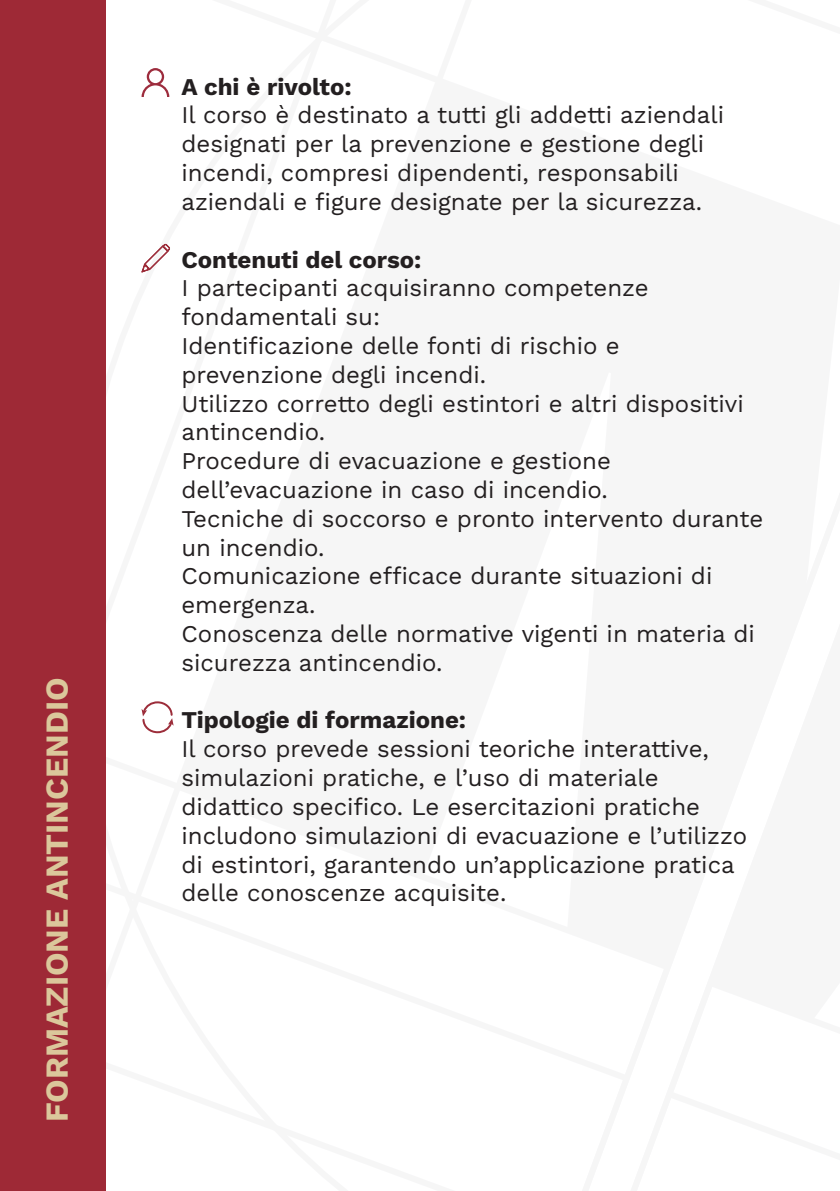
<style>
.page{position:relative;width:840px;height:1191px;background:#fff}
.page>*{position:absolute;margin:0;border:0;box-sizing:border-box;transform-origin:0 0}
.t1{font:700 32px "Work Sans";color:#dbc79b}
.t2{font:24px/28.8px "Work Sans";color:#231f20}
.t3{font:700 24px "Work Sans";color:#231f20}
</style>
<div class="page">
<div style="left:0;top:0;width:106px;height:1191px;background:#9e2936"></div>
<svg style="left:141px;top:243px;width:29px;height:30px"></svg>
<svg style="left:141px;top:68px;width:28px;height:29px"></svg>
<svg style="left:141px;top:701px;width:32px;height:33px"></svg>
<h1 class="t1" style="left:38px;top:1122px;width:446px;rotate:-90deg">FORMAZIONE ANTINCENDIO</h1>
<p class="t3" style="left:181px;top:72px;width:172px">A chi è rivolto:</p>
<p class="t2" style="left:181px;top:101px;width:544px">Il corso è destinato a tutti gli addetti aziendali designati per la prevenzione e gestione degli incendi, compresi dipendenti, responsabili aziendali e figure designate per la sicurezza.</p>
<p class="t3" style="left:181px;top:245px;width:241px">Contenuti del corso:</p>
<p class="t2" style="left:181px;top:274px;width:583px">I partecipanti acquisiranno competenze fondamentali su:<br>Identificazione delle fonti di rischio e prevenzione degli incendi.<br>Utilizzo corretto degli estintori e altri dispositivi antincendio.<br>Procedure di evacuazione e gestione dell’evacuazione in caso di incendio.<br>Tecniche di soccorso e pronto intervento durante un incendio.<br>Comunicazione efficace durante situazioni di emergenza.<br>Conoscenza delle normative vigenti in materia di sicurezza antincendio.</p>
<p class="t3" style="left:181px;top:706px;width:286px">Tipologie di formazione:</p>
<p class="t2" style="left:181px;top:734px;width:567px">Il corso prevede sessioni teoriche interattive, simulazioni pratiche, e l’uso di materiale didattico specifico. Le esercitazioni pratiche includono simulazioni di evacuazione e l’utilizzo di estintori, garantendo un’applicazione pratica delle conoscenze acquisite.</p>
</div>
